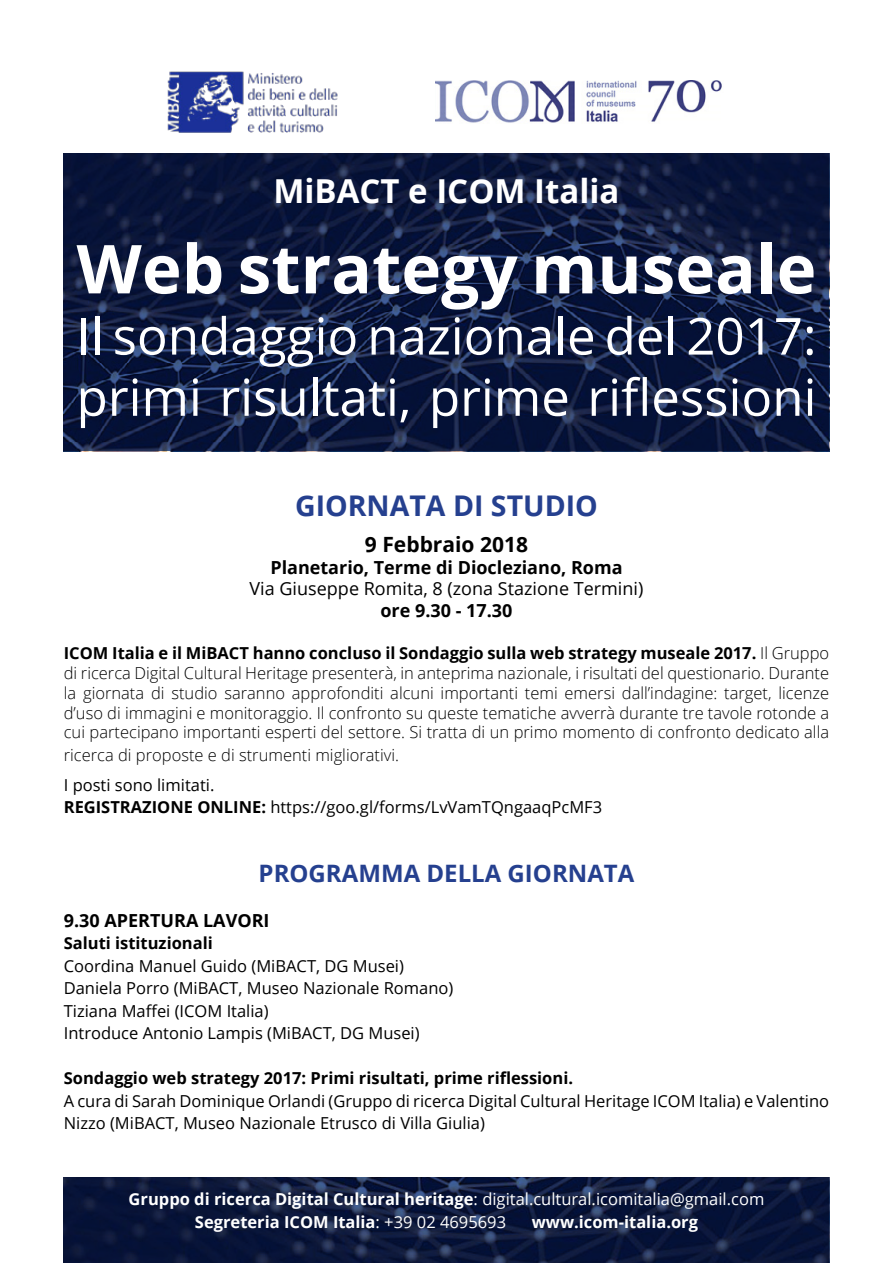
<style>
.page{position:relative;width:893px;height:1263px;background:#fff}
.page>*{position:absolute;margin:0;border:0;box-sizing:border-box;transform-origin:0 0}
.t1{font:700 67.5px "Open Sans";color:#fff}
.t2{font:51px/61.2px "Open Sans";color:#fff}
.t3{font:700 33px "Open Sans";color:#fff}
.t4{font:700 28.5px "Open Sans";color:#25408f}
.t5{font:700 24px "Open Sans";color:#25408f}
.t6{font:700 21px "Open Sans";color:#000}
.t7{font:700 18px "Open Sans";color:#000}
.t8{font:18px "Open Sans";color:#000}
.t9{font:300 16.5px/19.8px "Open Sans";color:#000;text-align:justify}
.t10{font:16.5px/22.5px "Open Sans";color:#000}
.t11{font:700 16.5px/22.5px "Open Sans";color:#fff}
.t12{font:700 16.5px "Open Sans";color:#000}
.s1{font-weight:700}
.s2{font-weight:400}
</style>
<div class="page">
<img style="left:435px;top:81px;width:287px;height:42px">
<img style="left:167px;top:71px;width:171px;height:62px">
<svg style="left:64px;top:153px;width:765px;height:298px;background:#0e193e"></svg>
<svg style="left:64px;top:1178px;width:765px;height:85px;background:#0d193c"></svg>
<h3 class="t3" style="left:273px;top:168px;width:348px">MiBACT e ICOM Italia</h3>
<h1 class="t1" style="left:77px;top:221px;width:741px">Web strategy museale</h1>
<h2 class="t2" style="left:77px;top:304px;width:741px">Il sondaggio nazionale del 2017: primi risultati, prime riflessioni</h2>
<h3 class="t4" style="left:295px;top:486px;width:304px">GIORNATA DI STUDIO</h3>
<p class="t6" style="left:365px;top:530px;width:165px">9 Febbraio 2018</p>
<p class="t7" style="left:270px;top:554px;width:354px">Planetario, Terme di Diocleziano, Roma</p>
<p class="t8" style="left:250px;top:576px;width:395px">Via Giuseppe Romita, 8 (zona Stazione Termini)</p>
<p class="t7" style="left:380px;top:598px;width:133px">ore 9.30 - 17.30</p>
<p class="t9" style="left:64px;top:643px;width:767px"><span class="s1">ICOM Italia e il MiBACT hanno concluso il Sondaggio sulla web strategy museale 2017.</span> Il Gruppo di ricerca Digital Cultural Heritage presenterà, in anteprima nazionale, i risultati del questionario. Durante la giornata di studio saranno approfonditi alcuni importanti temi emersi dall’indagine: target, licenze d’uso di immagini e monitoraggio. Il confronto su queste tematiche avverrà durante tre tavole rotonde a cui partecipano importanti esperti del settore. Si tratta di un primo momento di confronto dedicato alla</p>
<p class="t9" style="left:64px;top:745px;width:337px">ricerca di proposte e di strumenti migliorativi.</p>
<p class="t10" style="left:64px;top:773px;width:540px">I posti sono limitati.<br><span class="s1">REGISTRAZIONE ONLINE:</span> https://goo.gl/forms/LvVamTQngaaqPcMF3</p>
<h3 class="t5" style="left:259px;top:856px;width:377px">PROGRAMMA DELLA GIORNATA</h3>
<p class="t7" style="left:64px;top:907px;width:207px">9.30 APERTURA LAVORI</p>
<p class="t12" style="left:64px;top:932px;width:151px">Saluti istituzionali</p>
<p class="t10" style="left:64px;top:954px;width:391px">Coordina Manuel Guido (MiBACT, DG Musei)<br>Daniela Porro (MiBACT, Museo Nazionale Romano)<br>Tiziana Maffei (ICOM Italia)<br>Introduce Antonio Lampis (MiBACT, DG Musei)</p>
<p class="t12" style="left:64px;top:1067px;width:511px">Sondaggio web strategy 2017: Primi risultati, prime riflessioni.</p>
<p class="t10" style="left:64px;top:1089px;width:767px">A cura di Sarah Dominique Orlandi (Gruppo di ricerca Digital Cultural Heritage ICOM Italia) e Valentino<br>Nizzo (MiBACT, Museo Nazionale Etrusco di Villa Giulia)</p>
<p class="t11" style="left:195px;top:1188px;width:571px;text-indent:-66px">Gruppo di ricerca Digital Cultural heritage<span class="s2">: digital.cultural.icomitalia@gmail.com<br></span>Segreteria ICOM Italia<span class="s2">: +39 02 4695693</span></p>
<p class="t11" style="left:532px;top:1210px;width:168px">www.icom-italia.org</p>
</div>
